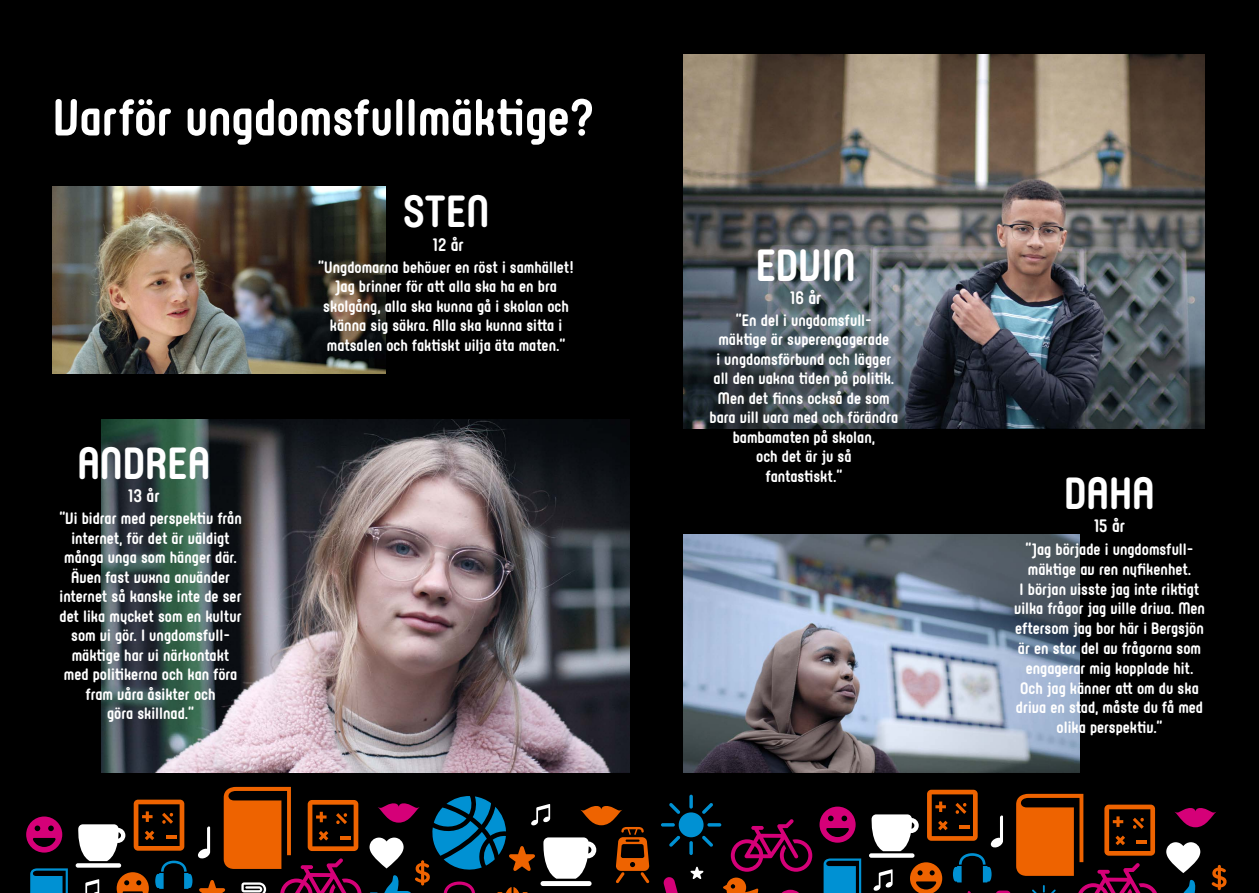
<style>
.page{position:relative;width:1259px;height:893px;background:#000}
.page>*{position:absolute;margin:0;border:0;box-sizing:border-box;transform-origin:0 0}
.t1{font:900 51.75px "Rotundus Rounded";color:#fff}
.t2{font:900 45px "Rotundus Rounded";color:#fff}
.t3{font:900 18px "Rotundus Rounded";color:#fff}
.t4{font:900 16.5px/19.5px "Rotundus Rounded";color:#fff;text-align:center}
</style>
<div class="page">
<img style="left:683px;top:54px;width:522px;height:374px">
<img style="left:53px;top:187px;width:332px;height:186px">
<img style="left:102px;top:419px;width:527px;height:353px">
<img style="left:683px;top:534px;width:396px;height:238px">
<svg style="left:731px;top:819px;width:81px;height:53px"></svg>
<svg style="left:823px;top:858px;width:38px;height:35px"></svg>
<svg style="left:781px;top:890px;width:18px;height:3px"></svg>
<svg style="left:723px;top:878px;width:35px;height:15px"></svg>
<div style="left:678px;top:812px;width:25px;height:25px;background:#0091d3;border-radius:50%"></div>
<svg style="left:689px;top:795px;width:4px;height:14px"></svg>
<svg style="left:669px;top:803px;width:11px;height:11px"></svg>
<svg style="left:661px;top:823px;width:14px;height:3px"></svg>
<svg style="left:669px;top:836px;width:11px;height:11px"></svg>
<svg style="left:689px;top:841px;width:4px;height:14px"></svg>
<svg style="left:702px;top:836px;width:11px;height:11px"></svg>
<svg style="left:707px;top:823px;width:14px;height:3px"></svg>
<svg style="left:702px;top:803px;width:11px;height:11px"></svg>
<svg style="left:869px;top:790px;width:141px;height:103px"></svg>
<svg style="left:819px;top:807px;width:36px;height:36px"></svg>
<svg style="left:663px;top:866px;width:41px;height:27px"></svg>
<svg style="left:1016px;top:794px;width:141px;height:99px"></svg>
<svg style="left:1166px;top:842px;width:60px;height:51px"></svg>
<svg style="left:1175px;top:808px;width:41px;height:19px"></svg>
<svg style="left:30px;top:868px;width:38px;height:25px"></svg>
<svg style="left:76px;top:800px;width:116px;height:93px"></svg>
<svg style="left:26px;top:816px;width:36px;height:37px"></svg>
<svg style="left:198px;top:787px;width:164px;height:106px"></svg>
<svg style="left:369px;top:796px;width:280px;height:97px"></svg>
<h1 class="t1" style="left:53px;top:85px;width:543px">Varför ungdomsfullmäktige?</h1>
<h2 class="t2" style="left:403px;top:183px;width:88px">STEN</h2>
<p class="t3" style="left:432px;top:233px;width:33px">12 år</p>
<h2 class="t2" style="left:77px;top:435px;width:135px">ANDREA</h2>
<p class="t3" style="left:128px;top:485px;width:33px">13 år</p>
<p class="t4" style="left:59px;top:509px;width:184px">”Vi bidrar med perspektiv från internet, för det är väldigt många unga som hänger där.<br>Även fast vuxna använder internet så kanske inte de ser det lika mycket som en kultur som vi gör. I ungdomsfull&shy;mäktige har vi närkontakt med politikerna och kan föra fram våra åsikter och<br>göra skillnad.”</p>
<p class="t4" style="left:318px;top:257px;width:257px">”Ungdomarna behöver en röst i samhället!<br>Jag brinner för att alla ska ha en bra skolgång, alla ska kunna gå i skolan och känna sig säkra. Alla ska kunna sitta i matsalen och faktiskt vilja äta maten.”</p>
<h2 class="t2" style="left:755px;top:237px;width:101px">EDVIN</h2>
<p class="t3" style="left:790px;top:286px;width:33px">16 år</p>
<p class="t4" style="left:709px;top:310px;width:190px">”En del i ungdomsfull-<br>mäktige är superengagerade<br>i ungdomsförbund och lägger all den vakna tiden på politik.<br>Men det finns också de som bara vill vara med och förändra bambamaten på skolan,<br>och det är ju så<br>fantastiskt.”</p>
<h2 class="t2" style="left:1064px;top:466px;width:92px">DAHA</h2>
<p class="t3" style="left:1093px;top:515px;width:33px">15 år</p>
<p class="t4" style="left:1014px;top:539px;width:192px">”Jag började i ungdomsfull&shy;mäktige av ren nyfikenhet.<br>I början visste jag inte riktigt vilka frågor jag ville driva. Men eftersom jag bor här i Bergsjön är en stor del av frågorna som engagerar mig kopplade hit.<br>Och jag känner att om du ska driva en stad, måste du få med olika perspektiv.”</p>
</div>
